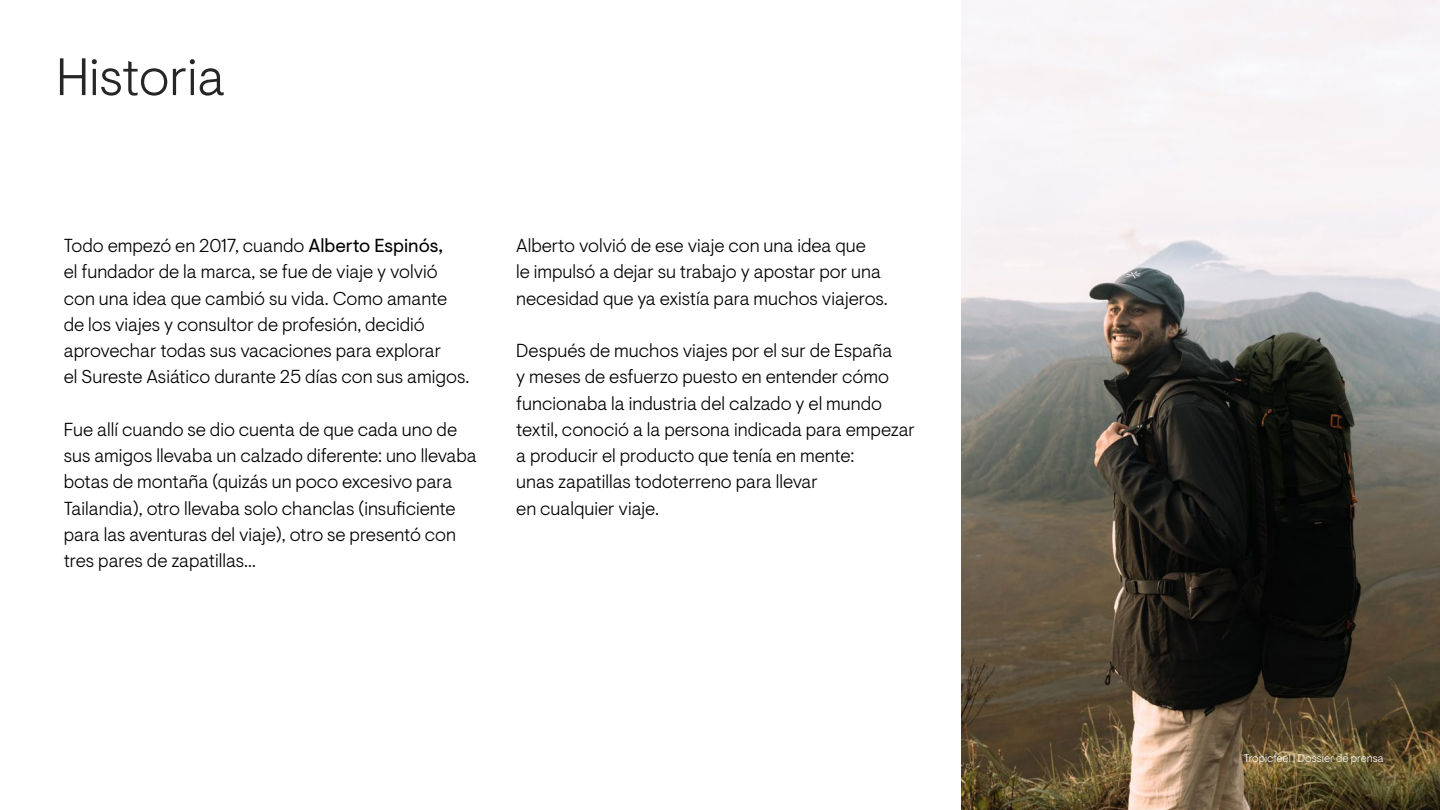
<style>
.page{position:relative;width:1440px;height:810px;background:#fff}
.page>*{position:absolute;margin:0;border:0;box-sizing:border-box;transform-origin:0 0}
.t1{font:300 52.5px "Visuelt Pro";color:#262626}
.t2{font:300 18.75px/26.2px "Visuelt Pro";color:#000}
.t3{font:300 15px "Visuelt Pro";color:#fff}
.t4{font:300 11.25px "Visuelt Pro";color:#fff}
.s1{font-weight:400}
</style>
<div class="page">
<img style="left:961px;top:0;width:479px;height:810px">
<h1 class="t1" style="left:56px;top:46px;width:171px">Historia</h1>
<p class="t2" style="left:64px;top:233px;width:407px">Todo empezó en 2017, cuando <span class="s1">Alberto Espinós,<br></span>el fundador de la marca, se fue de viaje y volvió con una idea que cambió su vida. Como amante de los viajes y consultor de profesión, decidió aprovechar todas sus vacaciones para explorar<br>el Sureste Asiático durante 25 días con sus amigos.</p>
<p class="t2" style="left:64px;top:417px;width:415px">Fue allí cuando se dio cuenta de que cada uno de sus amigos llevaba un calzado diferente: uno llevaba botas de montaña (quizás un poco excesivo para Tailandia), otro llevaba solo chanclas (insuficiente para las aventuras del viaje), otro se presentó con tres pares de zapatillas…</p>
<p class="t2" style="left:516px;top:233px;width:373px">Alberto volvió de ese viaje con una idea que<br>le impulsó a dejar su trabajo y apostar por una necesidad que ya existía para muchos viajeros.</p>
<p class="t2" style="left:516px;top:338px;width:400px">Después de muchos viajes por el sur de España<br>y meses de esfuerzo puesto en entender cómo funcionaba la industria del calzado y el mundo textil, conoció a la persona indicada para empezar a producir el producto que tenía en mente:<br>unas zapatillas todoterreno para llevar<br>en cualquier viaje.</p>
<p class="t4" style="left:1244px;top:752px;width:141px">Tropicfeel | Dossier de prensa</p>
<p class="t3" style="left:1301px;top:751px;width:84px">TROPICFEEL</p>
</div>
